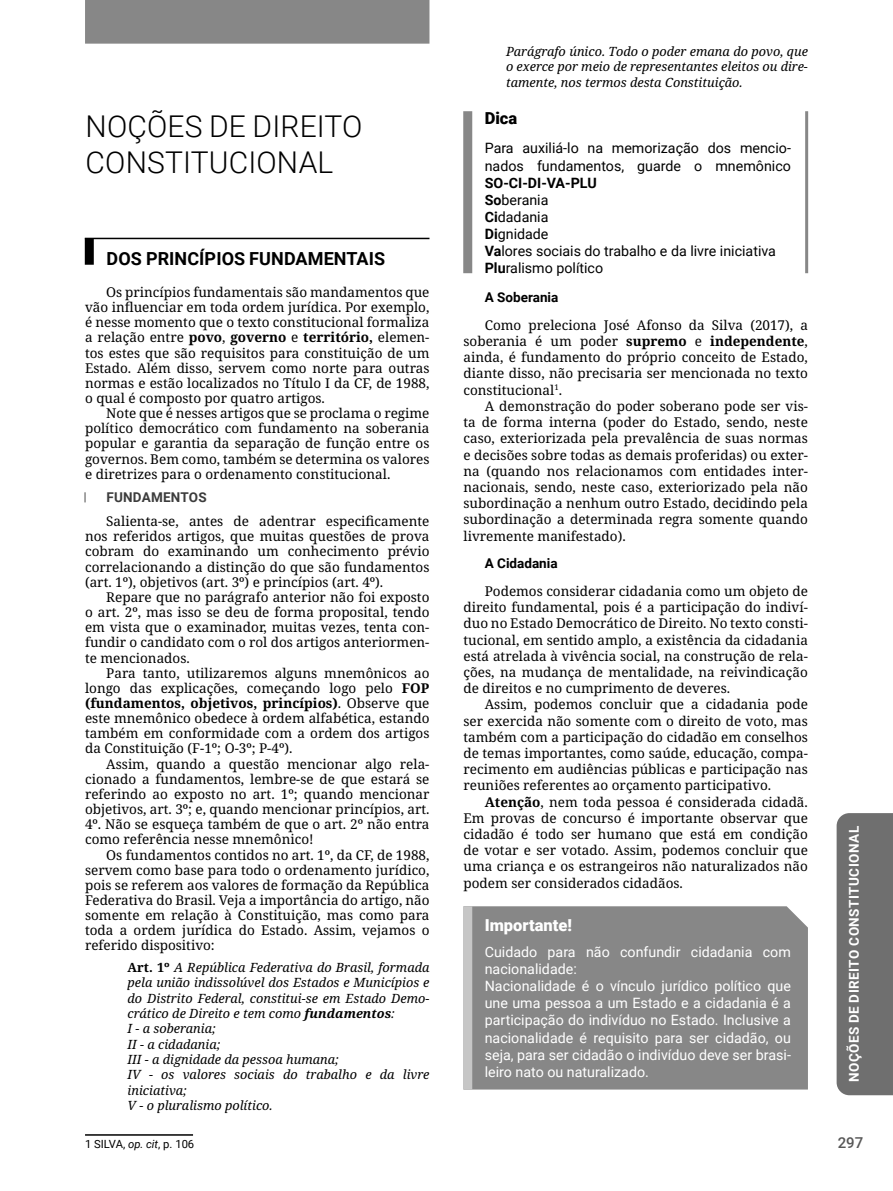
<style>
.page{position:relative;width:893px;height:1191px;background:#fff}
.page>*{position:absolute;margin:0;border:0;box-sizing:border-box;transform-origin:0 0}
.Tarja_sobre_Títulos{font:300 30px/36px "Roboto";letter-spacing:.005em;color:#000}
.Assunto{font:700 18px "Roboto";letter-spacing:.005em;color:#000}
.Título{font:900 16.5px "Roboto";color:#fff}
.Título-2{font:900 16.5px "Roboto";color:#000}
.t1{font:500 15px "Roboto";color:#575757}
.Texto{font:14.25px/17.1px "Roboto";color:#fff}
.Texto-2{font:14.25px/17.1px "Roboto";color:#000;text-align:justify}
.Parágrafos{font:13.5px/15.1px "Noto Serif";color:#000;text-align:justify}
.t2{font:700 13.5px "Roboto";letter-spacing:.035em;color:#fff}
.Subtópico{font:700 13.5px "Roboto";color:#000}
.Tópico{font:700 13.5px "Roboto";letter-spacing:.015em;color:#3c3c3c}
.Artigos_com_recuo{font:italic 12.75px/15.3px "Noto Serif";color:#000;text-align:justify}
.Nota_de_Roda_Pé{font:11.25px "Roboto";color:#000}
.s1{font-weight:700}
.s2{font-weight:700;font-style:normal}
.s3{font-style:italic}
</style>
<div class="page">
<div style="left:837px;top:813px;width:56px;height:282px;background:#6f6f6f"></div>
<div style="left:85px;top:0;width:344px;height:44px;background:#878787"></div>
<div style="left:85px;top:238px;width:9px;height:27px;background:#000"></div>
<hr style="left:85px;top:238px;width:344px;height:1px;background:#000">
<svg style="left:84px;top:492px;width:2px;height:10px"></svg>
<hr style="left:85px;top:1134px;width:108px;height:1px;background:#000">
<div style="left:463px;top:111px;width:9px;height:162px;background:#878787"></div>
<hr style="left:805px;top:111px;width:3px;height:162px;background:#878787">
<div style="left:472px;top:906px;width:336px;height:183px;background:#878787"></div>
<div style="left:463px;top:906px;width:9px;height:183px;background:#c6c6c6"></div>
<p class="Tarja_sobre_Títulos" style="left:86px;top:107px;width:279px">NOÇÕES DE DIREITO<br>CONSTITUCIONAL</p>
<p class="Assunto" style="left:107px;top:246px;width:280px">DOS PRINCÍPIOS FUNDAMENTAIS</p>
<p class="Parágrafos" style="left:85px;top:285px;width:346px;text-indent:21px">Os princípios fundamentais são mandamentos que vão influenciar em toda ordem jurídica. Por exemplo, é nesse momento que o texto constitucional formaliza a relação entre <span class="s1">povo</span>, <span class="s1">governo</span> e <span class="s1">território,</span> elemen&shy;tos estes que são requisitos para constituição de um Estado. Além disso, servem como norte para outras normas e estão localizados no Título I da CF, de 1988, o qual é composto por quatro artigos.</p>
<p class="Parágrafos" style="left:85px;top:406px;width:346px;text-indent:21px">Note que é nesses artigos que se proclama o regime político democrático com fundamento na soberania popular e garantia da separação de função entre os governos. Bem como, também se determina os valores e diretrizes para o ordenamento constitucional.</p>
<p class="Tópico" style="left:107px;top:488px;width:102px">FUNDAMENTOS</p>
<p class="Parágrafos" style="left:85px;top:514px;width:346px;text-indent:21px">Salienta-se, antes de adentrar especificamente nos referidos artigos, que muitas questões de prova cobram do examinando um conhecimento prévio correlacionando a distinção do que são fundamentos (art. 1º), objetivos (art. 3º) e princípios (art. 4º).</p>
<p class="Parágrafos" style="left:85px;top:590px;width:346px;text-indent:21px">Repare que no parágrafo anterior não foi exposto o art. 2º, mas isso se deu de forma proposital, tendo em vista que o examinador, muitas vezes, tenta con&shy;fundir o candidato com o rol dos artigos anteriormen&shy;te mencionados.</p>
<p class="Parágrafos" style="left:85px;top:665px;width:346px;text-indent:21px">Para tanto, utilizaremos alguns mnemônicos ao longo das explicações, começando logo pelo <span class="s1">FOP (fundamentos, objetivos, princípios)</span>. Observe que este mnemônico obedece à ordem alfabética, estando também em conformidade com a ordem dos artigos da Constituição (F-1º; O-3º; P-4º).</p>
<p class="Parágrafos" style="left:85px;top:756px;width:346px;text-indent:21px">Assim, quando a questão mencionar algo rela&shy;cionado a fundamentos, lembre-se de que estará se referindo ao exposto no art. 1º; quando mencionar objetivos, art. 3º; e, quando mencionar princípios, art.<br>4º. Não se esqueça também de que o art. 2º não entra como referência nesse mnemônico!</p>
<p class="Parágrafos" style="left:85px;top:847px;width:346px;text-indent:21px">Os fundamentos contidos no art. 1º, da CF, de 1988, servem como base para todo o ordenamento jurídico, pois se referem aos valores de formação da República Federativa do Brasil. Veja a importância do artigo, não somente em relação à Constituição, mas como para toda a ordem jurídica do Estado. Assim, vejamos o referido dispositivo:</p>
<p class="Artigos_com_recuo" style="left:128px;top:960px;width:303px"><span class="s2">Art. 1º</span> A República Federativa do Brasil, formada pela união indissolúvel dos Estados e Municípios e do Distrito Federal, constitui-se em Estado Demo&shy;crático de Direito e tem como <span class="s1">fundamentos</span>:</p>
<p class="Artigos_com_recuo" style="left:128px;top:1021px;width:90px">I - a soberania;</p>
<p class="Artigos_com_recuo" style="left:128px;top:1036px;width:94px">II - a cidadania;</p>
<p class="Artigos_com_recuo" style="left:128px;top:1052px;width:213px">III - a dignidade da pessoa humana;</p>
<p class="Artigos_com_recuo" style="left:128px;top:1067px;width:303px">IV - os valores sociais do trabalho e da livre iniciativa;</p>
<p class="Artigos_com_recuo" style="left:128px;top:1098px;width:147px">V - o pluralismo político.</p>
<p class="Nota_de_Roda_Pé" style="left:85px;top:1136px;width:111px">1 SILVA, <span class="s3">op. cit</span>, p. 106</p>
<p class="Artigos_com_recuo" style="left:506px;top:44px;width:303px">Parágrafo único. Todo o poder emana do povo, que o exerce por meio de representantes eleitos ou dire&shy;tamente, nos termos desta Constituição.</p>
<p class="Título-2" style="left:485px;top:106px;width:34px">Dica</p>
<p class="Texto-2" style="left:485px;top:139px;width:308px">Para auxiliá-lo na memorização dos mencio&shy;nados fundamentos, guarde o mnemônico <span class="s1">SO-CI-DI-VA-PLU</span></p>
<p class="Texto-2" style="left:485px;top:191px;width:65px"><span class="s1">So</span>berania</p>
<p class="Texto-2" style="left:485px;top:208px;width:65px"><span class="s1">Ci</span>dadania</p>
<p class="Texto-2" style="left:485px;top:225px;width:65px"><span class="s1">Di</span>gnidade</p>
<p class="Texto-2" style="left:485px;top:242px;width:293px"><span class="s1">Va</span>lores sociais do trabalho e da livre iniciativa</p>
<p class="Texto-2" style="left:485px;top:259px;width:120px"><span class="s1">Plu</span>ralismo político</p>
<p class="Subtópico" style="left:485px;top:288px;width:75px">A Soberania</p>
<p class="Parágrafos" style="left:463px;top:317px;width:346px;line-height:16.2px;text-indent:21px">Como preleciona José Afonso da Silva (2017), a soberania é um poder <span class="s1">supremo</span> e <span class="s1">independente</span>, ainda, é fundamento do próprio conceito de Estado, diante disso, não precisaria ser mencionada no texto constitucional<sup>1</sup>.</p>
<p class="Parágrafos" style="left:463px;top:398px;width:346px;line-height:16.2px;text-indent:21px">A demonstração do poder soberano pode ser vis&shy;ta de forma interna (poder do Estado, sendo, neste caso, exteriorizada pela prevalência de suas normas e decisões sobre todas as demais proferidas) ou exter&shy;na (quando nos relacionamos com entidades inter&shy;nacionais, sendo, neste caso, exteriorizado pela não subordinação a nenhum outro Estado, decidindo pela subordinação a determinada regra somente quando livremente manifestado).</p>
<p class="Subtópico" style="left:485px;top:554px;width:74px">A Cidadania</p>
<p class="Parágrafos" style="left:463px;top:583px;width:346px;line-height:16.2px;text-indent:21px">Podemos considerar cidadania como um objeto de direito fundamental, pois é a participação do indiví&shy;duo no Estado Democrático de Direito. No texto consti&shy;tucional, em sentido amplo, a existência da cidadania está atrelada à vivência social, na construção de rela&shy;ções, na mudança de mentalidade, na reivindicação de direitos e no cumprimento de deveres.</p>
<p class="Parágrafos" style="left:463px;top:697px;width:346px;line-height:16.2px;text-indent:21px">Assim, podemos concluir que a cidadania pode ser exercida não somente com o direito de voto, mas também com a participação do cidadão em conselhos de temas importantes, como saúde, educação, compa&shy;recimento em audiências públicas e participação nas reuniões referentes ao orçamento participativo.</p>
<p class="Parágrafos" style="left:463px;top:794px;width:346px;line-height:16.2px;text-indent:21px"><span class="s1">Atenção</span>, nem toda pessoa é considerada cidadã.<br>Em provas de concurso é importante observar que cidadão é todo ser humano que está em condição de votar e ser votado. Assim, podemos concluir que uma criança e os estrangeiros não naturalizados não podem ser considerados cidadãos.</p>
<p class="Título" style="left:485px;top:914px;width:89px">Importante!</p>
<p class="Texto" style="left:485px;top:943px;width:308px">Cuidado para não confundir cidadania com nacionalidade:</p>
<p class="Texto" style="left:485px;top:977px;width:308px;text-align:justify">Nacionalidade é o vínculo jurídico político que une uma pessoa a um Estado e a cidadania é a participação do indivíduo no Estado. Inclusive a nacionalidade é requisito para ser cidadão, ou seja, para ser cidadão o indivíduo deve ser brasi&shy;leiro nato ou naturalizado.</p>
<p class="t2" style="left:845px;top:1082px;width:258px;rotate:-90deg">NOÇÕES DE DIREITO CONSTITUCIONAL</p>
<p class="t1" style="left:838px;top:1132px;width:27px">297</p>
</div>
